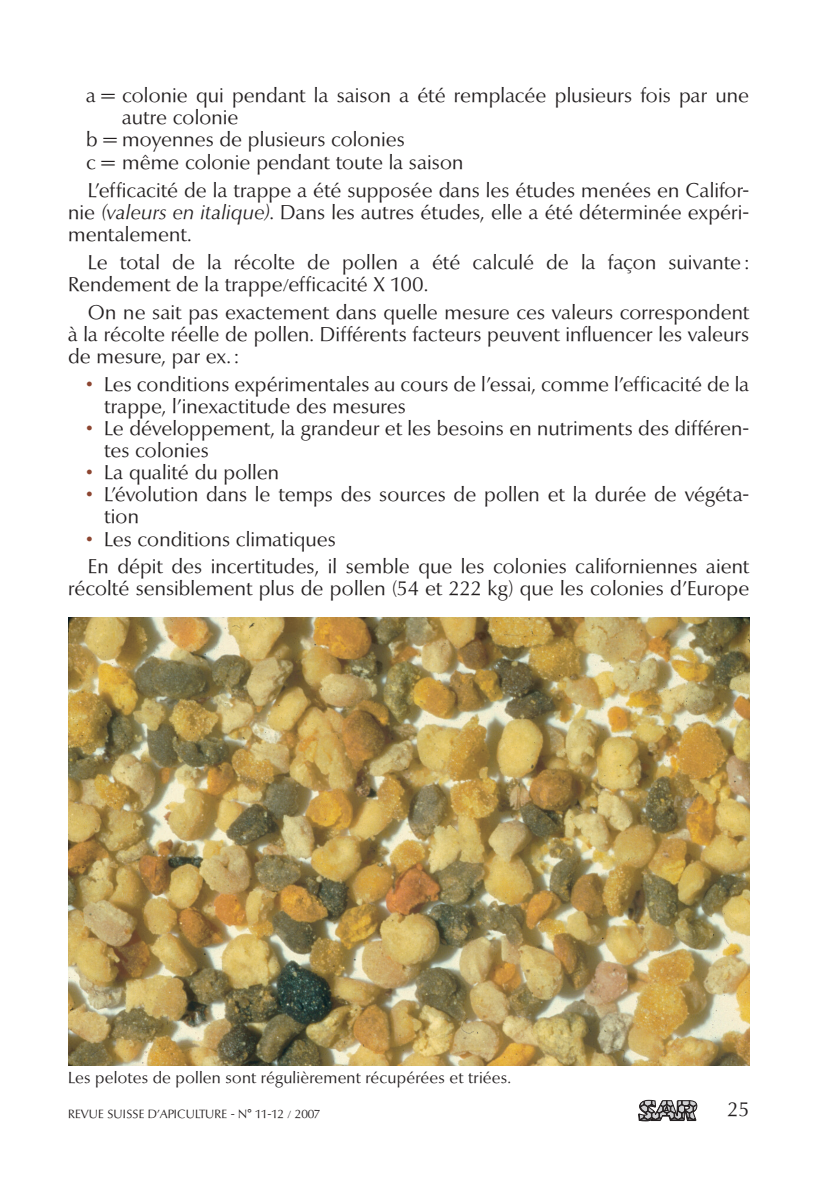
<style>
.page{position:relative;width:840px;height:1191px;background:#fff}
.page>*{position:absolute;margin:0;border:0;box-sizing:border-box;transform-origin:0 0}
.t1{font:20px/22px "Optima BQ";letter-spacing:.005em;color:#231f20}
.t2{font:16px "Optima BQ";letter-spacing:.015em;color:#231f20}
.t3{font:12px "Optima BQ";letter-spacing:.02em;color:#231f20}
.s1{font-style:italic}
.s2{color:#8c4530}
</style>
<div class="page">
<svg style="left:638px;top:1100px;width:58px;height:21px"></svg>
<img style="left:68px;top:617px;width:680px;height:448px">
<p class="t1" style="left:86px;top:85px;width:664px">a = colonie qui pendant la saison a été remplacée plusieurs fois par une</p>
<p class="t1" style="left:122px;top:107px;width:118px">autre colonie</p>
<p class="t1" style="left:86px;top:129px;width:320px">b = moyennes de plusieurs colonies</p>
<p class="t1" style="left:86px;top:151px;width:378px">c = même colonie pendant toute la saison</p>
<p class="t1" style="left:68px;top:179px;width:682px;text-align:justify;text-indent:20px">L’efficacité de la trappe a été supposée dans les études menées en Califor&shy;nie <span class="s1">(valeurs en italique)</span>. Dans les autres études, elle a été déterminée expéri&shy;mentalement.</p>
<p class="t1" style="left:68px;top:251px;width:682px;text-indent:20px">Le total de la récolte de pollen a été calculé de la façon suivante:<br>Rendement de la trappe/efficacité X 100.</p>
<p class="t1" style="left:68px;top:301px;width:682px;text-align:justify;text-indent:20px">On ne sait pas exactement dans quelle mesure ces valeurs correspondent à la récolte réelle de pollen. Différents facteurs peuvent influencer les valeurs de mesure, par ex.:</p>
<p class="t1" style="left:104px;top:373px;width:646px;text-indent:-18px"><span class="s2">•</span> Les conditions expérimentales au cours de l’essai, comme l’efficacité de la trappe, l’inexactitude des mesures</p>
<p class="t1" style="left:104px;top:417px;width:646px;text-indent:-18px"><span class="s2">•</span> Le développement, la grandeur et les besoins en nutriments des différen&shy;tes colonies</p>
<p class="t1" style="left:86px;top:462px;width:194px"><span class="s2">•</span> La qualité du pollen</p>
<p class="t1" style="left:104px;top:484px;width:646px;text-indent:-18px"><span class="s2">•</span> L’évolution dans le temps des sources de pollen et la durée de végéta&shy;tion</p>
<p class="t1" style="left:86px;top:525px;width:664px;line-height:28px"><span class="s2">•</span> Les conditions climatiques<br>En dépit des incertitudes, il semble que les colonies californiennes aient</p>
<p class="t1" style="left:68px;top:578px;width:682px">récolté sensiblement plus de pollen (54 et 222 kg) que les colonies d’Europe</p>
<p class="t2" style="left:68px;top:1068px;width:444px">Les pelotes de pollen sont régulièrement récupérées et triées.</p>
<p class="t3" style="left:68px;top:1107px;width:254px">REVUE SUISSE D’APICULTURE - N° 11-12 / 2007</p>
<p class="t1" style="left:727px;top:1099px;width:23px">25</p>
</div>
